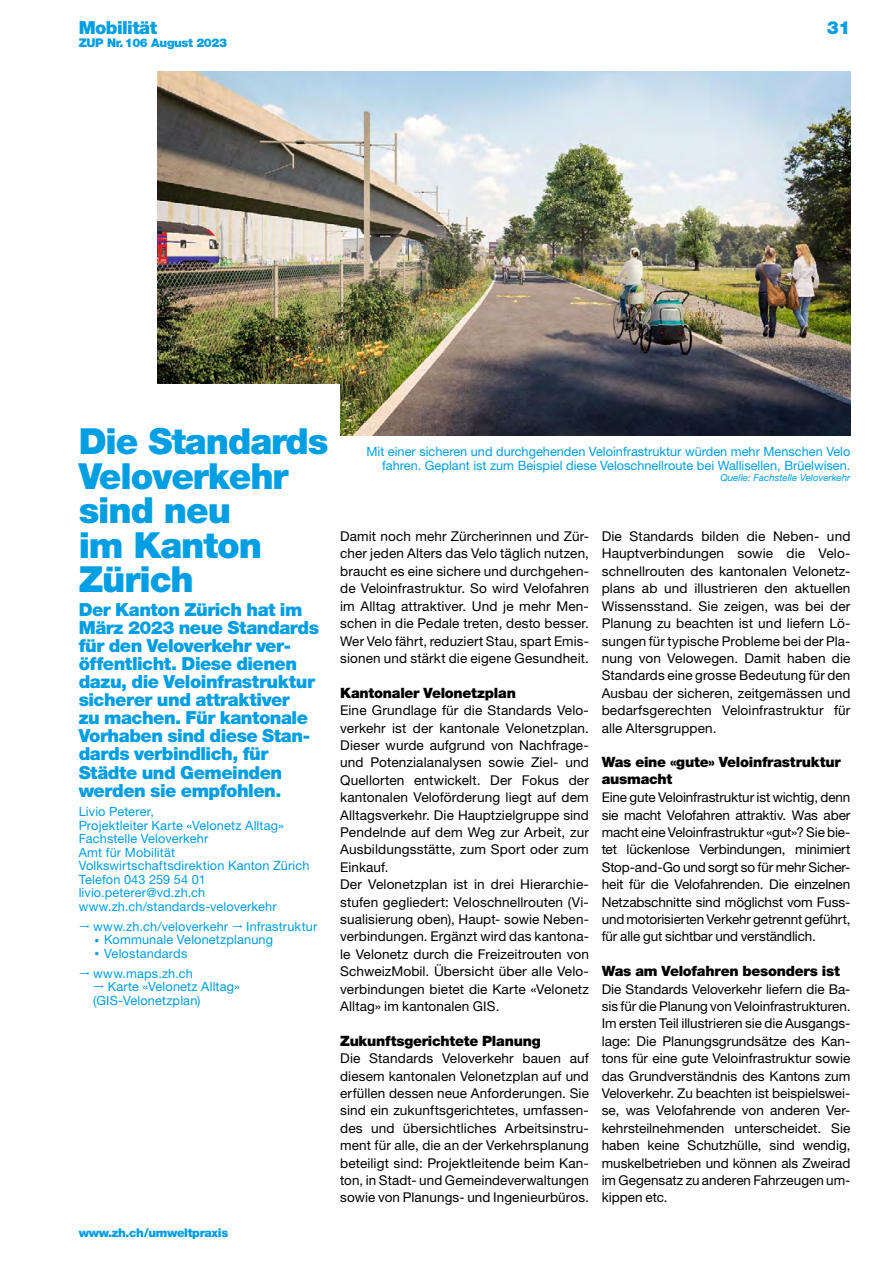
<style>
.page{position:relative;width:893px;height:1263px;background:#fff}
.page>*{position:absolute;margin:0;border:0;box-sizing:border-box;transform-origin:0 0}
.H1-24_23_Haupt-Titel{font:900 36px/34.5px "Helvetica Neue LT Std";letter-spacing:-.03em;color:#009ee3}
.H2-12_12_Lead{font:900 18px/18px "Helvetica Neue LT Std";letter-spacing:-.025em;color:#009ee3}
.H2-9_5-Zwi-Titel_Schwarz{font:900 14.25px/16.4px "Helvetica Neue LT Std";letter-spacing:-.02em;color:#000}
.P-9_11_6_Grundtext{font:13.5px/17.4px "Helvetica Neue LT Std";letter-spacing:.01em;color:#000;text-align:justify}
.P-8_5_9_Autor_VOR_1_5mm{font:12.75px/13.5px "Helvetica Neue LT Std";letter-spacing:.01em;color:#009ee3}
.P-8_5_9_Legende_CYAN{font:12.75px/13.5px "Helvetica Neue LT Std";color:#009ee3;text-align:right}
.t1{font:900 12px "Helvetica Neue LT Std";letter-spacing:-.03em;color:#009ee3}
.P-8_5_9_Legende_CYAN-2{font:italic 9.75px "Helvetica Neue LT Std";color:#009ee3}
.s1{font-size:27px}
</style>
<div class="page">
<img style="left:157px;top:71px;width:693px;height:365px">
<div style="left:79px;top:384px;width:261px;height:343px;background:#fff"></div>
<h2 class="H2-12_12_Lead" style="left:79px;top:19px;width:80px">Mobilität</h2>
<p class="t1" style="left:79px;top:35px;width:150px">ZUP Nr.106 August 2023</p>
<h2 class="H2-12_12_Lead" style="left:827px;top:19px;width:25px">31</h2>
<h1 class="H1-24_23_Haupt-Titel" style="left:79px;top:424px;width:251px">Die Standards<br>Veloverkehr sind neu<br>im Kanton<br>Zürich</h1>
<h2 class="H2-12_12_Lead" style="left:79px;top:601px;width:242px">Der Kanton Zürich hat im<br>März 2023 neue Standards für den Veloverkehr ver&shy;öffentlicht. Diese dienen dazu, die Veloinfrastruktur sicherer und attraktiver<br>zu machen. Für kantonale<br>Vorhaben sind diese Stan&shy;dards verbindlich, für<br>Städte und Gemeinden werden sie empfohlen.</h2>
<p class="P-8_5_9_Autor_VOR_1_5mm" style="left:79px;top:805px;width:232px">Livio Peterer,<br>Projektleiter Karte «Velonetz Alltag»<br>Fachstelle Veloverkehr<br>Amt für Mobilität<br>Volkswirtschaftsdirektion Kanton Zürich<br>Telefon 043 259 54 01 livio.peterer@vd.zh.ch www.zh.ch/standards-veloverkehr</p>
<p class="P-8_5_9_Autor_VOR_1_5mm" style="left:93px;top:919px;width:137px">www.zh.ch/veloverkehr</p>
<p class="P-8_5_9_Autor_VOR_1_5mm" style="left:93px;top:919px;width:226px;text-indent:153px">Infrastruktur <span class="s1">·</span> Kommunale Velonetzplanung<br><span class="s1">·</span> Velostandards</p>
<p class="P-8_5_9_Autor_VOR_1_5mm" style="left:93px;top:966px;width:101px">www.maps.zh.ch</p>
<p class="P-8_5_9_Autor_VOR_1_5mm" style="left:108px;top:980px;width:134px">Karte «Velonetz Alltag»</p>
<p class="P-8_5_9_Autor_VOR_1_5mm" style="left:93px;top:993px;width:109px">(GIS-Velonetzplan)</p>
<p class="t1" style="left:79px;top:1226px;width:151px">www.zh.ch/umweltpraxis</p>
<p class="P-8_5_9_Legende_CYAN" style="left:366px;top:445px;width:485px">Mit einer sicheren und durchgehenden Veloinfrastruktur würden mehr Menschen Velo fahren. Geplant ist zum Beispiel diese Veloschnellroute bei Wallisellen, Brüelwisen.</p>
<p class="P-8_5_9_Legende_CYAN-2" style="left:720px;top:472px;width:131px">Quelle: Fachstelle Veloverkehr</p>
<p class="P-9_11_6_Grundtext" style="left:340px;top:527px;width:250px">Damit noch mehr Zürcherinnen und Zür&shy;cher jeden Alters das Velo täglich nutzen, braucht es eine sichere und durchgehen&shy;de Veloinfrastruktur. So wird Velofahren im Alltag attraktiver. Und je mehr Men&shy;schen in die Pedale treten, desto besser.<br>Wer Velo fährt, reduziert Stau, spart Emis&shy;sionen und stärkt die eigene Gesundheit.</p>
<h2 class="H2-9_5-Zwi-Titel_Schwarz" style="left:340px;top:684px;width:177px">Kantonaler Velonetzplan</h2>
<p class="P-9_11_6_Grundtext" style="left:340px;top:701px;width:250px">Eine Grundlage für die Standards Velo&shy;verkehr ist der kantonale Velonetzplan.<br>Dieser wurde aufgrund von Nachfrage&shy;und Potenzialanalysen sowie Ziel- und Quellorten entwickelt. Der Fokus der kantonalen Veloförderung liegt auf dem Alltagsverkehr. Die Hauptzielgruppe sind Pendelnde auf dem Weg zur Arbeit, zur Ausbildungsstätte, zum Sport oder zum Einkauf.</p>
<p class="P-9_11_6_Grundtext" style="left:340px;top:875px;width:250px">Der Velonetzplan ist in drei Hierarchie&shy;stufen gegliedert: Veloschnellrouten (Vi&shy;sualisierung oben), Haupt- sowie Neben&shy;verbindungen. Ergänzt wird das kantona&shy;le Velonetz durch die Freizeitrouten von SchweizMobil. Übersicht über alle Velo&shy;verbindungen bietet die Karte «Velonetz Alltag» im kantonalen GIS.</p>
<h2 class="H2-9_5-Zwi-Titel_Schwarz" style="left:340px;top:1032px;width:202px">Zukunftsgerichtete Planung</h2>
<p class="P-9_11_6_Grundtext" style="left:340px;top:1049px;width:250px">Die Standards Veloverkehr bauen auf diesem kantonalen Velonetzplan auf und erfüllen dessen neue Anforderungen. Sie sind ein zukunftsgerichtetes, umfassen&shy;des und übersichtliches Arbeitsinstru&shy;ment für alle, die an der Verkehrsplanung beteiligt sind: Projektleitende beim Kan&shy;ton, in Stadt- und Gemeindeverwaltungen sowie von Planungs- und Ingenieurbüros.</p>
<p class="P-9_11_6_Grundtext" style="left:602px;top:527px;width:250px">Die Standards bilden die Neben- und Hauptverbindungen sowie die Velo&shy;schnellrouten des kantonalen Velonetz&shy;plans ab und illustrieren den aktuellen Wissensstand. Sie zeigen, was bei der Planung zu beachten ist und liefern Lö&shy;sungen für typische Probleme bei der Pla&shy;nung von Velowegen. Damit haben die Standards eine grosse Bedeutung für den Ausbau der sicheren, zeitgemässen und bedarfsgerechten Veloinfrastruktur für alle Altersgruppen.</p>
<h2 class="H2-9_5-Zwi-Titel_Schwarz" style="left:602px;top:754px;width:241px">Was eine «gute» Veloinfrastruktur ausmacht</h2>
<p class="P-9_11_6_Grundtext" style="left:602px;top:788px;width:250px">Eine gute Veloinfrastruktur ist wichtig, denn sie macht Velofahren attraktiv. Was aber macht eine Veloinfrastruktur «gut»? Sie bie&shy;tet lückenlose Verbindungen, minimiert Stop-and-Go und sorgt so für mehr Sicher&shy;heit für die Velofahrenden. Die einzelnen Netzabschnitte sind möglichst vom Fuss&shy;und motorisierten Verkehr getrennt geführt, für alle gut sichtbar und verständlich.</p>
<h2 class="H2-9_5-Zwi-Titel_Schwarz" style="left:602px;top:963px;width:240px">Was am Velofahren besonders ist</h2>
<p class="P-9_11_6_Grundtext" style="left:602px;top:980px;width:250px">Die Standards Veloverkehr liefern die Ba&shy;sis für die Planung von Veloinfrastrukturen.<br>Im ersten Teil illustrieren sie die Ausgangs&shy;lage: Die Planungsgrundsätze des Kan&shy;tons für eine gute Veloinfrastruktur sowie das Grundverständnis des Kantons zum Veloverkehr. Zu beachten ist beispielswei&shy;se, was Velofahrende von anderen Ver&shy;kehrsteilnehmenden unterscheidet. Sie haben keine Schutzhülle, sind wendig, muskelbetrieben und können als Zweirad im Gegensatz zu anderen Fahrzeugen um&shy;kippen etc.</p>
</div>
